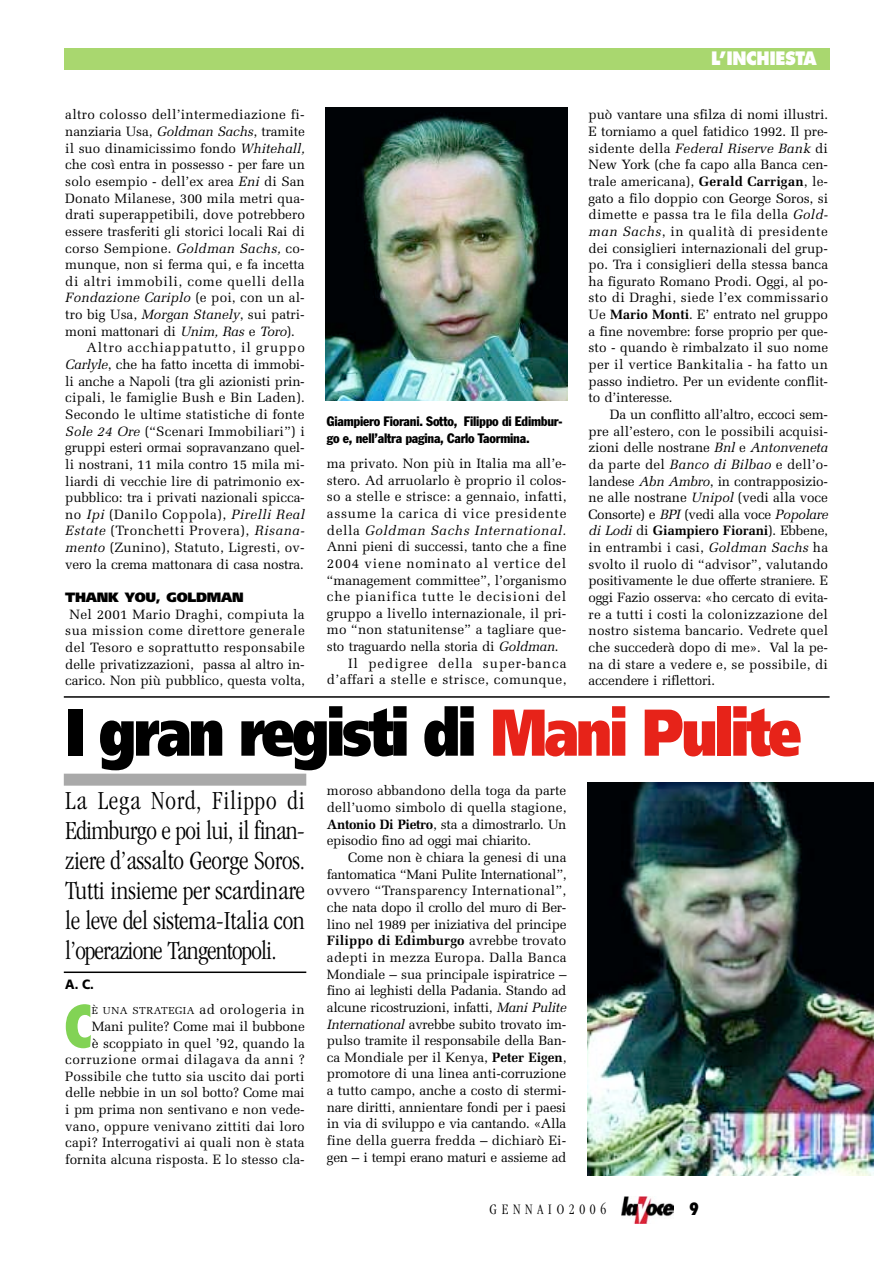
<style>
.page{position:relative;width:893px;height:1263px;background:#fff}
.page>*{position:absolute;margin:0;border:0;box-sizing:border-box;transform-origin:0 0}
.t1{font:900 66px "Frutiger";letter-spacing:-.05em;color:#000;scale:.8 1}
.t2{font:800 condensed 56.55px "Futura";color:#82d355}
.t3{font:300 condensed 27px/30px "Garamond";letter-spacing:-.02em;color:#000;text-align:justify}
.t4{font:800 18px "Futura";letter-spacing:-.025em;color:#fff;scale:.9 1}
.t5{font:800 condensed 16.5px "Futura";color:#000}
.t6{font:300 condensed 15px "Garamond";letter-spacing:.31em;color:#000}
.t7{font:13.5px/16.6px "Melior";color:#000;text-align:justify}
.t8{font:13.5px/16.6px "Melior";letter-spacing:.02em;color:#000;text-align:center}
.t9{font:condensed 13.5px/17.2px "Franklin Gothic";letter-spacing:-.015em;color:#000}
.t10{font:13.5px "Melior";letter-spacing:.065em;color:#000}
.t11{font:13.5px "Melior";letter-spacing:.04em;color:#000}
.t12{font:13.5px "Melior";letter-spacing:.03em;color:#000}
.t13{font:13.5px "Melior";letter-spacing:.035em;color:#000}
.t14{font:13.5px "Melior";letter-spacing:.045em;color:#000}
.t15{font:italic 13.5px "Melior";letter-spacing:.01em;color:#000}
.t16{font:italic 13.5px "Melior";letter-spacing:.04em;color:#000}
.t17{font:13.5px "Melior";letter-spacing:.06em;color:#000}
.t18{font:13.5px "Melior";letter-spacing:.05em;color:#000}
.t19{font:13.5px "Melior";letter-spacing:.055em;color:#000}
.t20{font:900 13.5px "Frutiger";letter-spacing:-.02em;color:#000}
.t21{font:900 13.5px "Frutiger";color:#000;scale:.9 1}
.s1{font-style:italic}
.s2{font-style:normal}
.s3{font-weight:700}
.s4{color:#e72319}
.s5{font-size:10.2px}
</style>
<div class="page">
<div style="left:64px;top:48px;width:765px;height:22px;background:#a9d76f"></div>
<img style="left:621px;top:1196px;width:52px;height:28px">
<div style="left:64px;top:774px;width:242px;height:12px;background:#a9a9a9"></div>
<svg style="left:63px;top:971px;width:244px;height:2px"></svg>
<img style="left:325px;top:108px;width:243px;height:292px">
<img style="left:587px;top:783px;width:286px;height:392px">
<svg style="left:63px;top:696px;width:767px;height:2px"></svg>
<p class="t8" style="left:65px;top:108px;width:241px">altro colosso dell’intermediazione fi-</p>
<p class="t7" style="left:65px;top:124px;width:241px">nanziaria Usa, <span class="s1">Goldman Sachs</span>, tramite</p>
<p class="t7" style="left:65px;top:141px;width:241px">il suo dinamicissimo fondo <span class="s1">Whitehall,</span></p>
<p class="t7" style="left:65px;top:158px;width:241px">che così entra in possesso - per fare un</p>
<p class="t7" style="left:65px;top:174px;width:241px">solo esempio - dell’ex area <span class="s1">Eni</span> di San</p>
<p class="t7" style="left:65px;top:191px;width:241px">Donato Milanese, 300 mila metri qua-</p>
<p class="t7" style="left:65px;top:208px;width:241px">drati superappetibili, dove potrebbero</p>
<p class="t7" style="left:65px;top:224px;width:241px">essere trasferiti gli storici locali Rai di</p>
<p class="t7" style="left:65px;top:241px;width:241px">corso Sempione. <span class="s1">Goldman Sachs,</span> co-</p>
<p class="t7" style="left:65px;top:258px;width:241px">munque, non si ferma qui, e fa incetta</p>
<p class="t14" style="left:65px;top:276px;width:241px">di altri immobili, come quelli della</p>
<p class="t15" style="left:65px;top:292px;width:241px">Fondazione Cariplo <span class="s2">(e poi, con un al-</span></p>
<p class="t7" style="left:65px;top:307px;width:241px">tro big Usa, <span class="s1">Morgan Stanely</span>, sui patri-</p>
<p class="t7" style="left:65px;top:324px;width:231px">moni mattonari di <span class="s1">Unim, Ras</span> e <span class="s1">Toro</span>).</p>
<p class="t10" style="left:87px;top:342px;width:220px">Altro acchiappatutto, il gruppo</p>
<p class="t7" style="left:65px;top:357px;width:241px"><span class="s1">Carlyle</span>, che ha fatto incetta di immobi-</p>
<p class="t7" style="left:65px;top:374px;width:241px">li anche a Napoli (tra gli azionisti prin-</p>
<p class="t7" style="left:65px;top:391px;width:241px">cipali, le famiglie Bush e Bin Laden).</p>
<p class="t7" style="left:65px;top:407px;width:241px">Secondo le ultime statistiche di fonte</p>
<p class="t7" style="left:65px;top:424px;width:241px"><span class="s1">Sole 24 Ore</span> (“Scenari Immobiliari”) i</p>
<p class="t7" style="left:65px;top:441px;width:241px">gruppi esteri ormai sopravanzano quel-</p>
<p class="t7" style="left:65px;top:457px;width:241px">li nostrani, 11 mila contro 15 mila mi-</p>
<p class="t7" style="left:65px;top:474px;width:241px">liardi di vecchie lire di patrimonio ex-</p>
<p class="t7" style="left:65px;top:491px;width:241px">pubblico: tra i privati nazionali spicca-</p>
<p class="t13" style="left:65px;top:509px;width:241px">no <span class="s1">Ipi</span> (Danilo Coppola), <span class="s1">Pirelli Real</span></p>
<p class="t11" style="left:65px;top:525px;width:241px"><span class="s1">Estate</span> (Tronchetti Provera), <span class="s1">Risana-</span></p>
<p class="t7" style="left:65px;top:540px;width:241px"><span class="s1">mento</span> (Zunino), Statuto, Ligresti, ov-</p>
<p class="t7" style="left:65px;top:557px;width:240px">vero la crema mattonara di casa nostra.</p>
<p class="t20" style="left:65px;top:592px;width:180px">THANK YOU, GOLDMAN</p>
<p class="t8" style="left:65px;top:607px;width:241px">Nel 2001 Mario Draghi, compiuta la sua mission come direttore generale del Tesoro e soprattutto responsabile delle privatizzazioni, passa al altro in&shy;carico. Non più pubblico, questa volta,</p>
<p class="t9" style="left:327px;top:414px;width:237px">Giampiero Fiorani. Sotto, Filippo di Edimbur&shy;go e, nell’altra pagina, Carlo Taormina.</p>
<p class="t7" style="left:327px;top:456px;width:241px">ma privato. Non più in Italia ma all’e-</p>
<p class="t7" style="left:327px;top:473px;width:241px">stero. Ad arruolarlo è proprio il colos-</p>
<p class="t7" style="left:327px;top:490px;width:241px">so a stelle e strisce: a gennaio, infatti,</p>
<p class="t18" style="left:327px;top:508px;width:241px">assume la carica di vice presidente</p>
<p class="t16" style="left:327px;top:525px;width:241px"><span class="s2">della</span> Goldman Sachs International.</p>
<p class="t7" style="left:327px;top:540px;width:241px">Anni pieni di successi, tanto che a fine</p>
<p class="t19" style="left:327px;top:558px;width:241px">2004 viene nominato al vertice del</p>
<p class="t7" style="left:327px;top:573px;width:241px">“management committee”, l’organismo</p>
<p class="t17" style="left:327px;top:591px;width:241px">che pianifica tutte le decisioni del</p>
<p class="t7" style="left:327px;top:606px;width:241px">gruppo a livello internazionale, il pri-</p>
<p class="t7" style="left:327px;top:623px;width:241px">mo “non statunitense” a tagliare que-</p>
<p class="t7" style="left:327px;top:639px;width:233px">sto traguardo nella storia di <span class="s1">Goldman</span>.</p>
<p class="t10" style="left:348px;top:658px;width:220px">Il pedigree della super-banca</p>
<p class="t12" style="left:327px;top:674px;width:241px">d’affari a stelle e strisce, comunque,</p>
<h3 class="t4" style="left:711px;top:51px;width:119px">L’INCHIESTA</h3>
<p class="t7" style="left:588px;top:108px;width:241px">può vantare una sfilza di nomi illustri.<br>E torniamo a quel fatidico 1992. Il pre&shy;sidente della <span class="s1">Federal Riserve Bank</span> di New York (che fa capo alla Banca cen&shy;trale americana), <span class="s3">Gerald Carrigan</span>, le&shy;gato a filo doppio con George Soros, si dimette e passa tra le fila della <span class="s1">Gold&shy;man Sachs</span>, in qualità di presidente dei consiglieri internazionali del grup&shy;po. Tra i consiglieri della stessa banca ha figurato Romano Prodi. Oggi, al po&shy;sto di Draghi, siede l’ex commissario Ue <span class="s3">Mario Monti</span>. E’ entrato nel gruppo a fine novembre: forse proprio per que&shy;sto - quando è rimbalzato il suo nome per il vertice Bankitalia - ha fatto un passo indietro. Per un evidente conflit&shy;to d’interesse.</p>
<p class="t7" style="left:588px;top:407px;width:241px;text-indent:21px">Da un conflitto all’altro, eccoci sem&shy;pre all’estero, con le possibili acquisi&shy;zioni delle nostrane <span class="s1">Bnl</span> e <span class="s1">Antonveneta </span>da parte del <span class="s1">Banco di Bilbao</span> e dell’o&shy;landese <span class="s1">Abn Ambro</span>, in contrapposizio&shy;ne alle nostrane <span class="s1">Unipol</span> (vedi alla voce Consorte) e <span class="s1">BPI</span> (vedi alla voce <span class="s1">Popolare di Lodi</span> di <span class="s3">Giampiero Fiorani</span>). Ebbene, in entrambi i casi, <span class="s1">Goldman Sachs</span> ha svolto il ruolo di “advisor”, valutando positivamente le due offerte straniere. E oggi Fazio osserva: «ho cercato di evita&shy;re a tutti i costi la colonizzazione del nostro sistema bancario. Vedrete quel che succederà dopo di me». Val la pe&shy;na di stare a vedere e, se possibile, di accendere i riflettori.</p>
<h1 class="t1" style="left:65px;top:706px;width:921px">I gran registi di <span class="s4">Mani Pulite</span></h1>
<p class="t7" style="left:327px;top:784px;width:241px">moroso abbandono della toga da parte dell’uomo simbolo di quella stagione, <span class="s3">Antonio Di Pietro</span>, sta a dimostrarlo. Un episodio fino ad oggi mai chiarito.</p>
<p class="t7" style="left:327px;top:850px;width:241px;text-indent:21px">Come non è chiara la genesi di una fantomatica “Mani Pulite International”, ovvero “Transparency International”, che nata dopo il crollo del muro di Ber&shy;lino nel 1989 per iniziativa del principe <span class="s3">Filippo di Edimburgo</span> avrebbe trovato adepti in mezza Europa. Dalla Banca Mondiale – sua principale ispiratrice – fino ai leghisti della Padania. Stando ad alcune ricostruzioni, infatti, <span class="s1">Mani Pulite International</span> avrebbe subito trovato im&shy;pulso tramite il responsabile della Ban&shy;ca Mondiale per il Kenya, <span class="s3">Peter Eigen</span>, promotore di una linea anti-corruzione a tutto campo, anche a costo di stermi&shy;nare diritti, annientare fondi per i paesi in via di sviluppo e via cantando. «Alla fine della guerra fredda – dichiarò Ei&shy;gen – i tempi erano maturi e assieme ad</p>
<h3 class="t3" style="left:65px;top:788px;width:241px">La Lega Nord, Filippo di Edimburgo e poi lui, il finan&shy;ziere d’assalto George Soros.<br>Tutti insieme per scardinare le leve del sistema-Italia con l’operazione Tangentopoli.</h3>
<p class="t21" style="left:65px;top:979px;width:33px">A. C.</p>
<h2 class="t2" style="left:64px;top:1002px;width:32px">C</h2>
<p class="t7" style="left:65px;top:1003px;width:241px;text-align:right"><span class="s5">È UNA STRATEGIA</span> ad orologeria in Mani pulite? Come mai il bubbone<br>è scoppiato in quel ’92, quando la corruzione ormai dilagava da anni ?<br>Possibile che tutto sia uscito dai porti delle nebbie in un sol botto? Come mai i pm prima non sentivano e non vede&shy;vano, oppure venivano zittiti dai loro capi? Interrogativi ai quali non è stata fornita alcuna risposta. E lo stesso cla-</p>
<p class="t6" style="left:489px;top:1203px;width:118px">GENNAIO2006</p>
<p class="t5" style="left:689px;top:1202px;width:11px">9</p>
</div>
